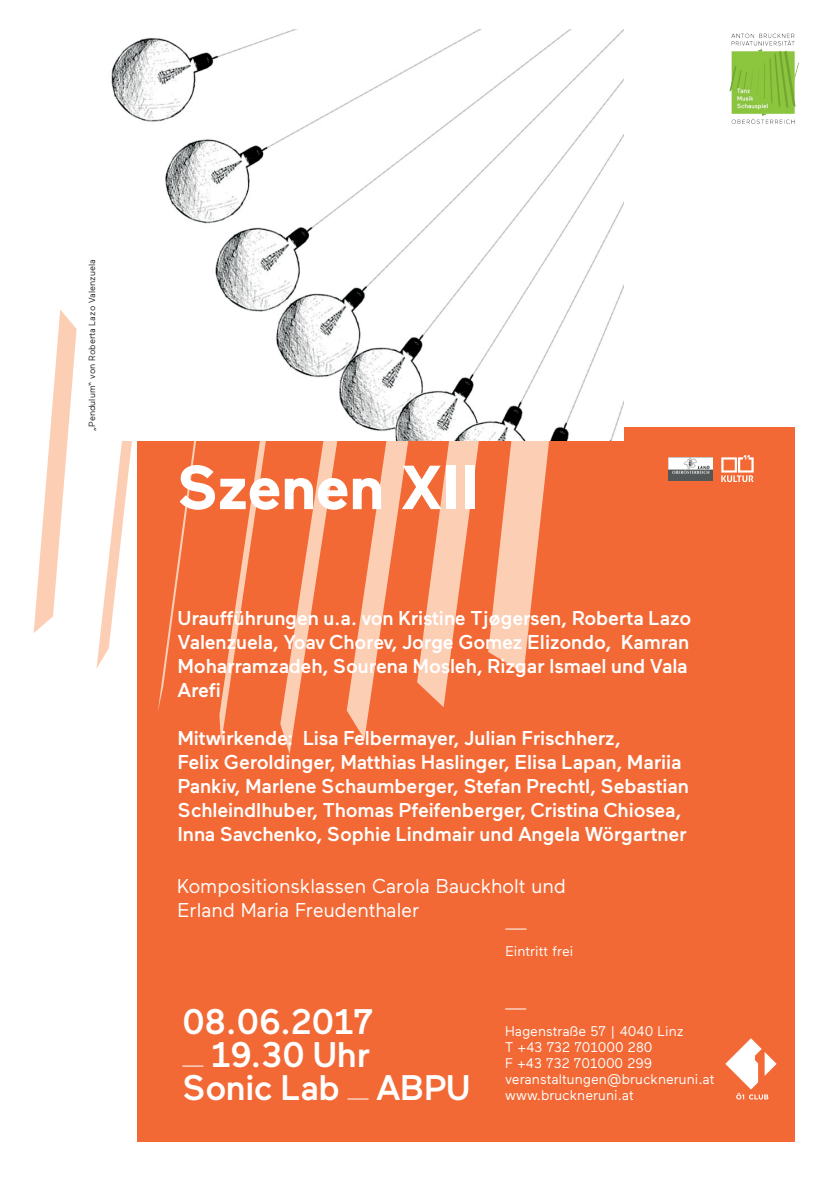
<style>
.page{position:relative;width:840px;height:1191px;background:#fff}
.page>*{position:absolute;margin:0;border:0;box-sizing:border-box;transform-origin:0 0}
.t1{font:700 62px "Maax";letter-spacing:-.01em;color:#fff}
.t2{font:500 35.4px "Maax";letter-spacing:-.02em;color:#fff}
.t3{font:500 20px/24px "Maax";letter-spacing:-.01em;color:#fff}
.t4{font:20px/24px "Maax";letter-spacing:-.01em;color:#fff}
.t5{font:14px/16px "Maax";letter-spacing:-.005em;color:#fff}
.t6{font:9px "Maax";color:#231f20}
</style>
<div class="page">
<div style="left:136px;top:427px;width:658px;height:714px;background:#f26935"></div>
<svg style="left:725px;top:1038px;width:51px;height:61px"></svg>
<svg style="left:446px;top:440px;width:113px;height:248px"></svg>
<svg style="left:385px;top:440px;width:61px;height:267px"></svg>
<svg style="left:286px;top:440px;width:99px;height:314px"></svg>
<svg style="left:219px;top:440px;width:94px;height:304px"></svg>
<svg style="left:158px;top:440px;width:74px;height:272px"></svg>
<svg style="left:96px;top:440px;width:56px;height:229px"></svg>
<svg style="left:34px;top:310px;width:43px;height:323px"></svg>
<img style="left:111px;top:30px;width:512px;height:410px">
<img style="left:729px;top:33px;width:70px;height:91px">
<svg style="left:721px;top:455px;width:32px;height:27px"></svg>
<img style="left:668px;top:457px;width:44px;height:24px">
<svg style="left:182px;top:1065px;width:21px;height:1px"></svg>
<svg style="left:347px;top:1098px;width:21px;height:1px"></svg>
<svg style="left:505px;top:1008px;width:21px;height:1px"></svg>
<svg style="left:505px;top:928px;width:21px;height:1px"></svg>
<p class="t6" style="left:87px;top:431px;width:172px;rotate:-90deg">„Pendulum“ von Roberta Lazo Valenzuela</p>
<h1 class="t1" style="left:177px;top:454px;width:303px">Szenen XII</h1>
<p class="t3" style="left:177px;top:606px;width:515px">Uraufführungen u.a. von Kristine Tjøgersen, Roberta Lazo Valenzuela, Yoav Chorev, Jorge Gomez Elizondo, Kamran Moharramzadeh, Sourena Mosleh, Rizgar Ismael und Vala Arefi</p>
<p class="t3" style="left:177px;top:726px;width:512px">Mitwirkende: Lisa Felbermayer, Julian Frischherz,<br>Felix Geroldinger, Matthias Haslinger, Elisa Lapan, Mariia Pankiv, Marlene Schaumberger, Stefan Prechtl, Sebastian Schleindlhuber, Thomas Pfeifenberger, Cristina Chiosea, Inna Savchenko, Sophie Lindmair und Angela Wörgartner</p>
<p class="t4" style="left:177px;top:874px;width:389px">Kompositionsklassen Carola Bauckholt und<br>Erland Maria Freudenthaler</p>
<h2 class="t2" style="left:182px;top:1002px;width:192px">08.06.2017</h2>
<h2 class="t2" style="left:211px;top:1035px;width:160px">19.30 Uhr</h2>
<h2 class="t2" style="left:182px;top:1068px;width:289px">Sonic Lab ABPU</h2>
<p class="t5" style="left:505px;top:943px;width:69px">Eintritt frei</p>
<p class="t5" style="left:505px;top:1022px;width:211px">Hagenstraße 57 | 4040 Linz<br>T +43 732 701000 280<br>F +43 732 701000 299 veranstaltungen@bruckneruni.at www.bruckneruni.at</p>
</div>
